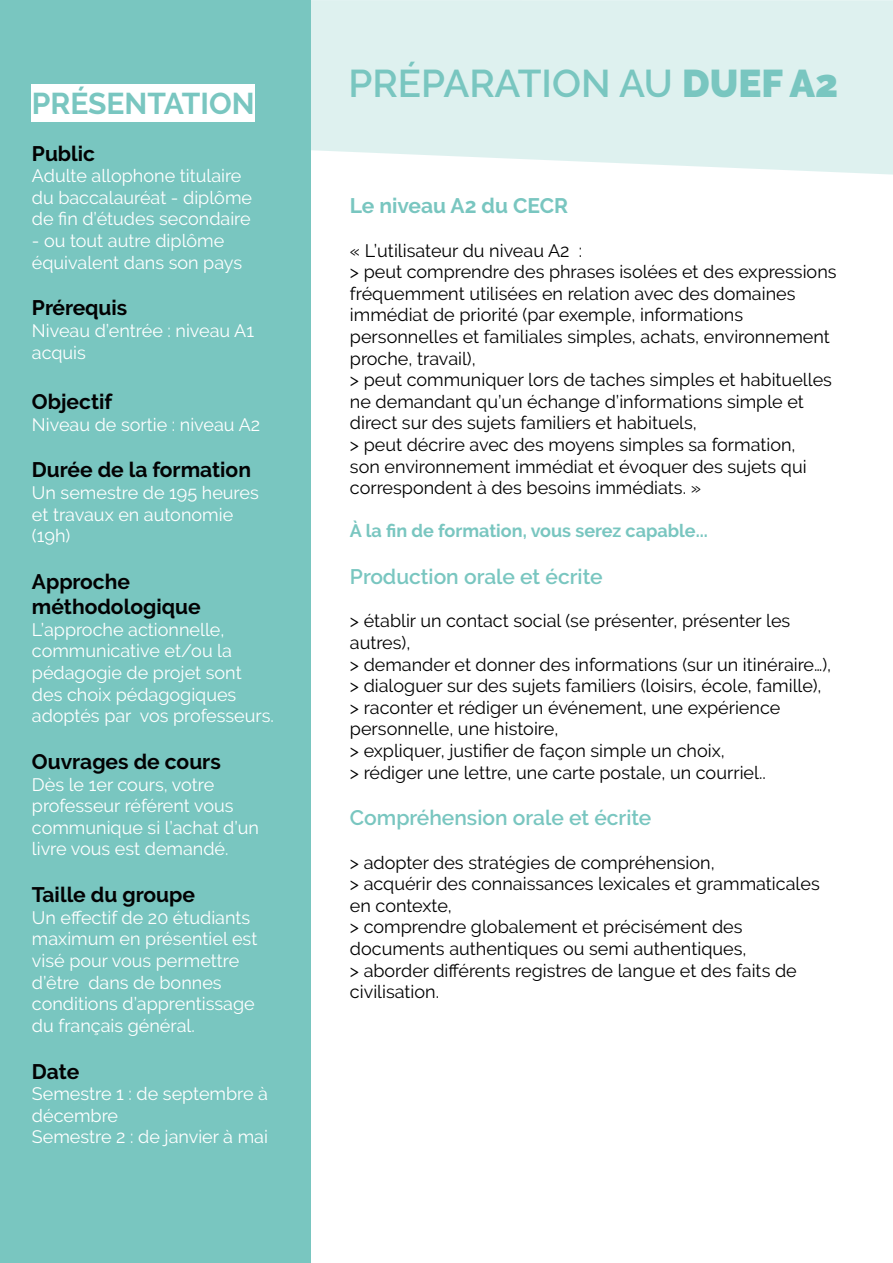
<style>
.page{position:relative;width:893px;height:1263px;background:#fff}
.page>*{position:absolute;margin:0;border:0;box-sizing:border-box;transform-origin:0 0}
.t1{font:600 38.55px "Raleway";color:#79c6c0}
.t2{font:700 30px "Raleway";color:#79c6c0}
.t3{font:700 21px/25.2px "Raleway";color:#020203}
.t4{font:600 21px "Raleway";color:#79c6c0}
.t5{font:700 21px "Raleway";color:#79c6c0}
.t6{font:18px/21.6px "Raleway";color:#000}
.t7{font:18px/21.6px "Raleway";color:#fff}
.t8{font:700 18px "Raleway";color:#79c6c0}
.s1{font-weight:900}
</style>
<div class="page">
<svg style="left:311px;top:0;width:582px;height:175px;background:#e0f2f0"></svg>
<div style="left:0;top:0;width:311px;height:1263px;background:#79c6c0"></div>
<div style="left:32px;top:84px;width:223px;height:38px;background:#fff"></div>
<h2 class="t2" style="left:32px;top:86px;width:224px">PRÉSENTATION</h2>
<p class="t3" style="left:32px;top:141px;width:65px">Public</p>
<p class="t7" style="left:32px;top:165px;width:222px">Adulte allophone titulaire du baccalauréat - diplôme de fin d’études secondaire</p>
<p class="t7" style="left:32px;top:230px;width:212px">- ou tout autre diplôme équivalent dans son pays</p>
<p class="t3" style="left:32px;top:295px;width:97px">Prérequis</p>
<p class="t7" style="left:32px;top:320px;width:224px">Niveau d’entrée : niveau A1 acquis</p>
<p class="t3" style="left:32px;top:389px;width:82px">Objectif</p>
<p class="t7" style="left:32px;top:413px;width:230px">Niveau de sortie : niveau A2</p>
<p class="t3" style="left:32px;top:457px;width:221px">Durée de la formation</p>
<p class="t7" style="left:32px;top:482px;width:228px">Un semestre de 195 heures et travaux en autonomie (19h)</p>
<p class="t3" style="left:32px;top:569px;width:170px">Approche méthodologique</p>
<p class="t7" style="left:32px;top:619px;width:244px">L’approche actionnelle, communicative et/ou la pédagogie de projet sont des choix pédagogiques adoptés par vos professeurs.</p>
<p class="t3" style="left:32px;top:749px;width:190px">Ouvrages de cours</p>
<p class="t7" style="left:32px;top:773px;width:229px">Dès le 1er cours, votre professeur référent vous communique si l’achat d’un livre vous est demandé.</p>
<p class="t3" style="left:32px;top:882px;width:165px">Taille du groupe</p>
<p class="t7" style="left:32px;top:907px;width:227px">Un effectif de 20 étudiants maximum en présentiel est visé pour vous permettre d’être dans de bonnes conditions d’apprentissage du français général.</p>
<p class="t3" style="left:32px;top:1059px;width:49px">Date</p>
<p class="t7" style="left:32px;top:1083px;width:238px">Semestre 1 : de septembre à décembre<br>Semestre 2 : de janvier à mai</p>
<h1 class="t1" style="left:348px;top:61px;width:491px">PRÉPARATION AU <span class="s1">DUEF A2</span></h1>
<p class="t5" style="left:350px;top:194px;width:220px">Le niveau A2 du CECR</p>
<p class="t6" style="left:350px;top:239px;width:488px">« L’utilisateur du niveau A2 :<br>&gt; peut comprendre des phrases isolées et des expressions fréquemment utilisées en relation avec des domaines immédiat de priorité́ (par exemple, informations personnelles et familiales simples, achats, environnement proche, travail),<br>&gt; peut communiquer lors de taches simples et habituelles ne demandant qu’un échange d’informations simple et direct sur des sujets familiers et habituels,<br>&gt; peut décrire avec des moyens simples sa formation,<br>son environnement immédiat et évoquer des sujets qui correspondent à des besoins immédiats. »</p>
<p class="t8" style="left:350px;top:521px;width:359px">À la fin de formation, vous serez capable...</p>
<p class="t4" style="left:350px;top:565px;width:254px">Production orale et écrite</p>
<p class="t6" style="left:350px;top:610px;width:483px">&gt; établir un contact social (se présenter, présenter les autres),<br>&gt; demander et donner des informations (sur un itinéraire…), &gt; dialoguer sur des sujets familiers (loisirs, école, famille), &gt; raconter et rédiger un événement, une expérience personnelle, une histoire,<br>&gt; expliquer, justifier de façon simple un choix,<br>&gt; rédiger une lettre, une carte postale, un courriel..</p>
<p class="t4" style="left:350px;top:806px;width:303px">Compréhension orale et écrite</p>
<p class="t6" style="left:350px;top:851px;width:471px">&gt; adopter des stratégies de compréhension,<br>&gt; acquérir des connaissances lexicales et grammaticales en contexte,<br>&gt; comprendre globalement et précisément des documents authentiques ou semi authentiques,<br>&gt; aborder différents registres de langue et des faits de civilisation.</p>
</div>
